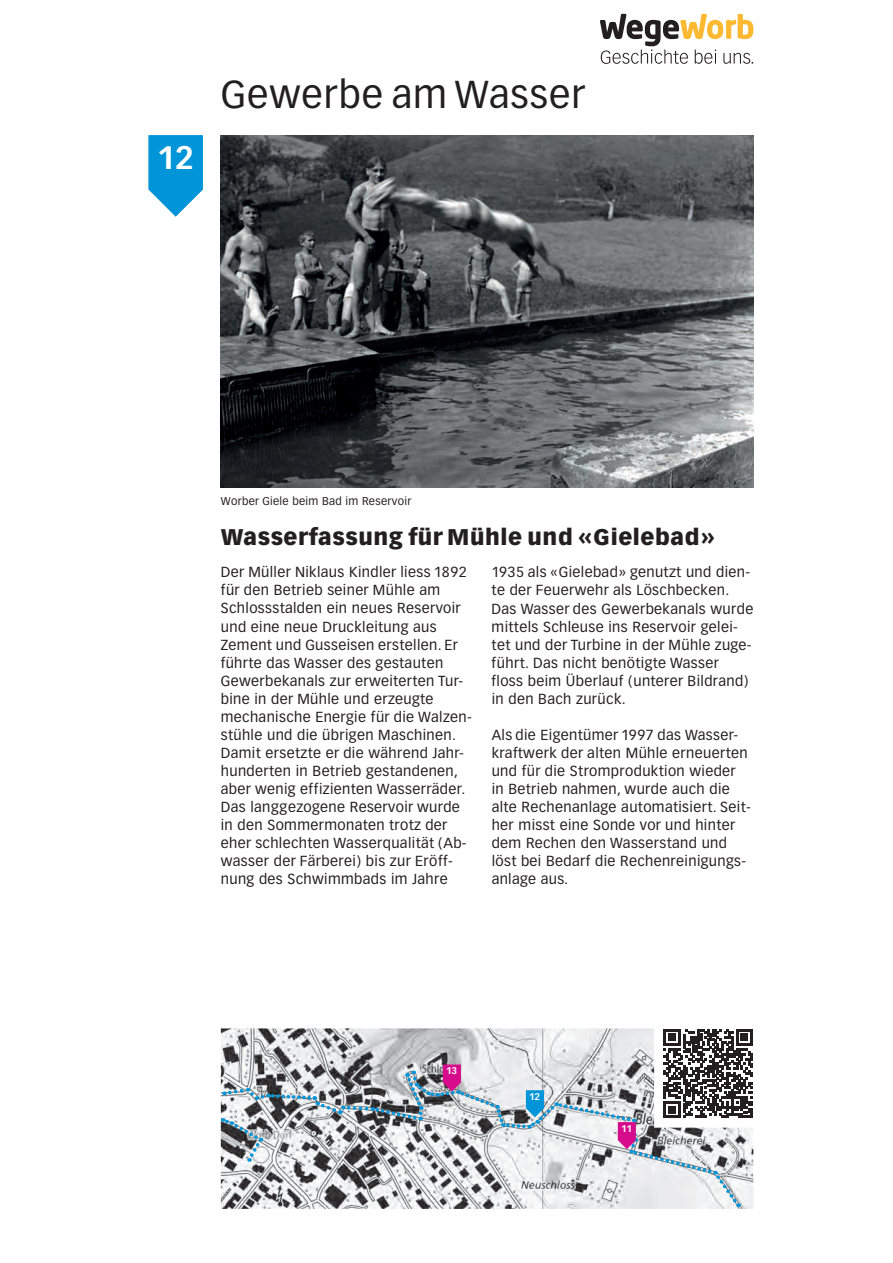
<style>
.page{position:relative;width:893px;height:1263px;background:#fff}
.page>*{position:absolute;margin:0;border:0;box-sizing:border-box;transform-origin:0 0}
.t1{font:38.25px "Vectora LT Std";letter-spacing:.025em;color:#231f20}
.t2{font:700 31.8px "Vectora LT Std";color:#fff}
.t3{font:900 22.35px "Vectora LT Std";letter-spacing:.025em;color:#231f20}
.t4{font:14.25px/18px "Vectora LT Std";letter-spacing:.025em;color:#231f20}
.t5{font:11.1px "Vectora LT Std";letter-spacing:.025em;color:#231f20}
.t6{font:700 9.6px "Vectora LT Std";color:#fff}
</style>
<div class="page">
<img style="left:221px;top:1028px;width:532px;height:181px">
<svg style="left:222px;top:1029px;width:530px;height:178px"></svg>
<img style="left:221px;top:135px;width:532px;height:352px">
<svg style="left:149px;top:135px;width:54px;height:82px"></svg>
<svg style="left:600px;top:14px;width:153px;height:50px"></svg>
<h2 class="t2" style="left:157px;top:138px;width:38px">12</h2>
<h2 class="t2" style="left:166px;top:138px;width:20px">1</h2>
<h1 class="t1" style="left:221px;top:72px;width:366px">Gewerbe am Wasser</h1>
<p class="t5" style="left:221px;top:495px;width:192px">Worber Giele beim Bad im Reservoir</p>
<h3 class="t3" style="left:221px;top:523px;width:495px">Wasserfassung für Mühle und «Gielebad»</h3>
<p class="t4" style="left:221px;top:563px;width:252px">Der Müller Niklaus Kindler liess 1892 für den Betrieb seiner Mühle am Schlossstalden ein neues Reservoir und eine neue Druckleitung aus Zement und Gusseisen erstellen. Er führte das Wasser des gestauten Gewerbekanals zur erweiterten Tur&shy;bine in der Mühle und erzeugte mechanische Energie für die Walzen&shy;stühle und die übrigen Maschinen.<br>Damit ersetzte er die während Jahr&shy;hunderten in Betrieb gestandenen, aber wenig effizienten Wasserräder.<br>Das langgezogene Reservoir wurde in den Sommermonaten trotz der eher schlechten Wasserqualität (Ab&shy;wasser der Färberei) bis zur Eröff&shy;nung des Schwimmbads im Jahre</p>
<p class="t4" style="left:491px;top:563px;width:263px">1935 als «Gielebad» genutzt und dien&shy;te der Feuerwehr als Löschbecken.<br>Das Wasser des Gewerbekanals wurde mittels Schleuse ins Reservoir gelei&shy;tet und der Turbine in der Mühle zuge&shy;führt. Das nicht benötigte Wasser floss beim Überlauf (unterer Bildrand) in den Bach zurück.</p>
<p class="t4" style="left:491px;top:726px;width:261px">Als die Eigentümer 1997 das Wasser&shy;kraftwerk der alten Mühle erneuerten und für die Stromproduktion wieder in Betrieb nahmen, wurde auch die alte Rechenanlage automatisiert. Seit&shy;her misst eine Sonde vor und hinter dem Rechen den Wasserstand und löst bei Bedarf die Rechenreinigungs&shy;anlage aus.</p>
<p class="t6" style="left:446px;top:1065px;width:12px">13</p>
<p class="t6" style="left:529px;top:1091px;width:12px">12</p>
<p class="t6" style="left:621px;top:1123px;width:12px">11</p>
</div>
